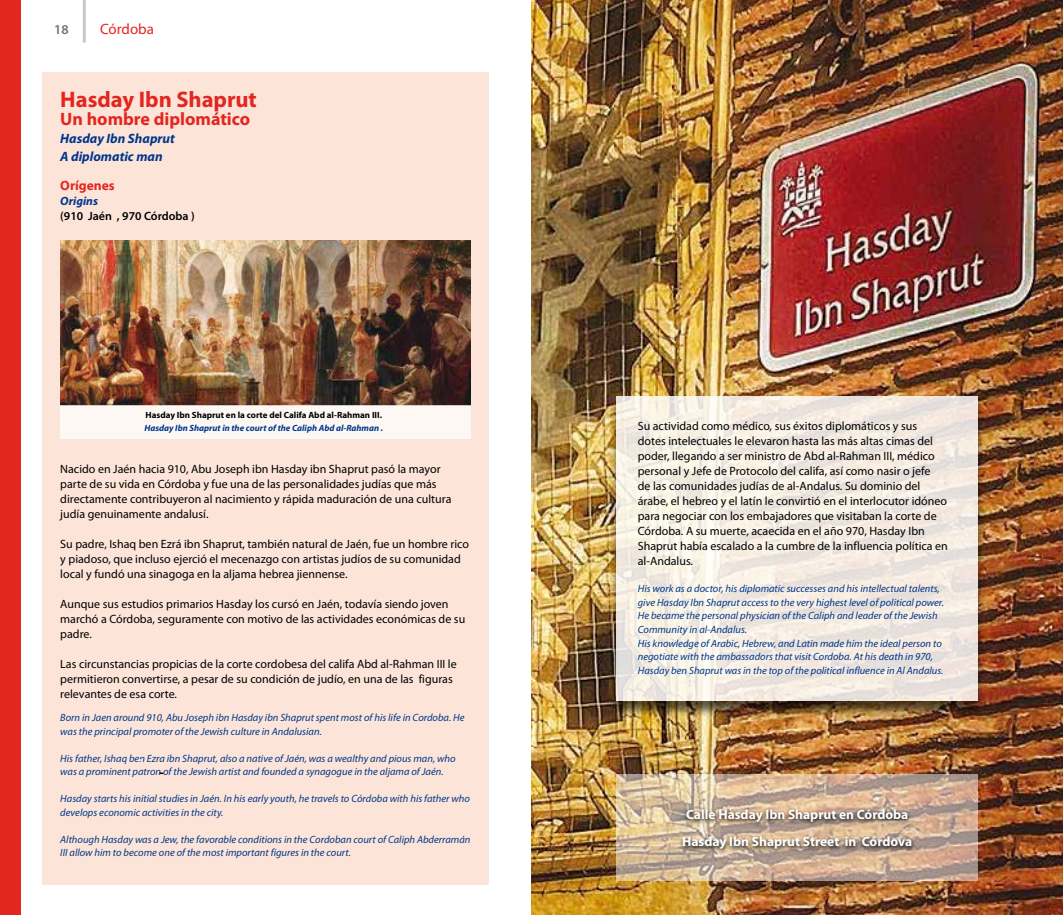
<style>
.page{position:relative;width:1063px;height:915px;background:#fff}
.page>*{position:absolute;margin:0;border:0;box-sizing:border-box;transform-origin:0 0}
.t1{font:700 22.5px "Myriad Pro";color:#e42620}
.t2{font:700 18px "Myriad Pro";color:#e42620}
.t3{font:15px "Myriad Pro";color:#e42620}
.t4{font:700 13.5px/27px "Myriad Pro";color:#fff}
.t5{font:italic 700 13.5px/18px "Myriad Pro";color:#00368a}
.t6{font:700 13.5px "Myriad Pro";color:#e42620}
.t7{font:600 13.5px "Myriad Pro";color:#707172}
.t8{font:12px/15px "Myriad Pro";color:#000}
.t9{font:600 12px "Myriad Pro";color:#000}
.t10{font:italic 700 12px "Myriad Pro";color:#00368a}
.t11{font:italic 10.5px/13.5px "Myriad Pro";color:#00368a}
.t12{font:700 9px "Myriad Pro";color:#000}
.t13{font:italic 700 9px "Myriad Pro";color:#00368a}
</style>
<div class="page">
<hr style="left:83px;top:0;width:3px;height:43px;background:#c6c7c8">
<div style="left:0;top:0;width:21px;height:914px;background:#e42620"></div>
<div style="left:43px;top:72px;width:446px;height:812px;background:#fce5d8"></div>
<img style="left:60px;top:240px;width:411px;height:165px">
<div style="left:60px;top:405px;width:411px;height:33px;background:#fef8f5"></div>
<img style="left:531px;top:0;width:532px;height:914px">
<svg style="left:617px;top:773px;width:361px;height:107px;background:#cbb097"></svg>
<svg style="left:679px;top:806px;width:237px;height:49px;background:#aa9481"></svg>
<div style="left:608px;top:397px;width:378px;height:320px;background:#000;opacity:.75"></div>
<svg style="left:617px;top:396px;width:361px;height:305px;background:#f2eae1"></svg>
<p class="t7" style="left:54px;top:21px;width:16px">18</p>
<p class="t3" style="left:100px;top:20px;width:55px">Córdoba</p>
<h1 class="t1" style="left:60px;top:85px;width:198px">Hasday Ibn Shaprut</h1>
<h2 class="t2" style="left:60px;top:107px;width:191px">Un hombre diplomático</h2>
<p class="t5" style="left:60px;top:129px;width:116px">Hasday Ibn Shaprut<br>A diplomatic man</p>
<p class="t6" style="left:60px;top:177px;width:56px">Orígenes</p>
<p class="t10" style="left:60px;top:193px;width:39px">Origins</p>
<p class="t9" style="left:60px;top:208px;width:136px">(910 Jaén , 970 Córdoba )</p>
<p class="t12" style="left:146px;top:409px;width:238px">Hasday Ibn Shaprut en la corte del Califa Abd al-Rahman III.</p>
<p class="t13" style="left:144px;top:422px;width:240px">Hasday Ibn Shaprut in the court of the Caliph Abd al-Rahman .</p>
<p class="t8" style="left:60px;top:461px;width:393px">Nacido en Jaén hacia 910, Abu Joseph ibn Hasday ibn Shaprut pasó la mayor parte de su vida en Córdoba y fue una de las personalidades judías que más directamente contribuyeron al nacimiento y rápida maduración de una cultura judía genuinamente andalusí.</p>
<p class="t8" style="left:60px;top:536px;width:410px">Su padre, Ishaq ben Ezrá ibn Shaprut, también natural de Jaén, fue un hombre rico y piadoso, que incluso ejerció el mecenazgo con artistas judíos de su comunidad local y fundó una sinagoga en la aljama hebrea jiennense.</p>
<p class="t8" style="left:60px;top:596px;width:407px">Aunque sus estudios primarios Hasday los cursó en Jaén, todavía siendo joven marchó a Córdoba, seguramente con motivo de las actividades económicas de su padre.</p>
<p class="t8" style="left:60px;top:656px;width:398px">Las circunstancias propicias de la corte cordobesa del califa Abd al-Rahman III le permitieron convertirse, a pesar de su condición de judío, en una de las figuras relevantes de esa corte.</p>
<p class="t11" style="left:60px;top:710px;width:406px">Born in Jaen around 910, Abu Joseph ibn Hasday ibn Shaprut spent most of his life in Cordoba. He was the principal promoter of the Jewish culture in Andalusian.</p>
<p class="t11" style="left:60px;top:751px;width:397px">His father, Ishaq ben Ezra ibn Shaprut, also a native of Jaén, was a wealthy and pious man, who was a prominent patron of the Jewish artist and founded a synagogue in the aljama of Jaén.</p>
<p class="t11" style="left:60px;top:791px;width:411px">Hasday starts his initial studies in Jaén. In his early youth, he travels to Córdoba with his father who develops economic activities in the city.</p>
<p class="t11" style="left:60px;top:832px;width:412px">Although Hasday was a Jew, the favorable conditions in the Cordoban court of Caliph Abderramán<br>III allow him to become one of the most important figures in the court.</p>
<p class="t8" style="left:638px;top:418px;width:312px">Su actividad como médico, sus éxitos diplomáticos y sus dotes intelectuales le elevaron hasta las más altas cimas del poder, llegando a ser ministro de Abd al-Rahman III, médico personal y Jefe de Protocolo del califa, así como nasir o jefe<br>de las comunidades judías de al-Andalus. Su dominio del árabe, el hebreo y el latín le convirtió en el interlocutor idóneo para negociar con los embajadores que visitaban la corte de Córdoba. A su muerte, acaecida en el año 970, Hasday Ibn Shaprut había escalado a la cumbre de la influencia política en al-Andalus.</p>
<p class="t11" style="left:638px;top:581px;width:308px">His work as a doctor, his diplomatic successes and his intellectual talents, give Hasday Ibn Shaprut access to the very highest level of political power.<br>He became the personal physician of the Caliph and leader of the Jewish Community in al-Andalus.<br>His knowledge of Arabic, Hebrew, and Latin made him the ideal person to negotiate with the ambassadors that visit Cordoba. At his death in 970, Hasday ben Shaprut was in the top of the political influence in Al Andalus.</p>
<p class="t4" style="left:682px;top:800px;width:232px">Calle Hasday Ibn Shaprut en Córdoba<br>Hasday Ibn Shaprut Street in Córdova</p>
</div>
